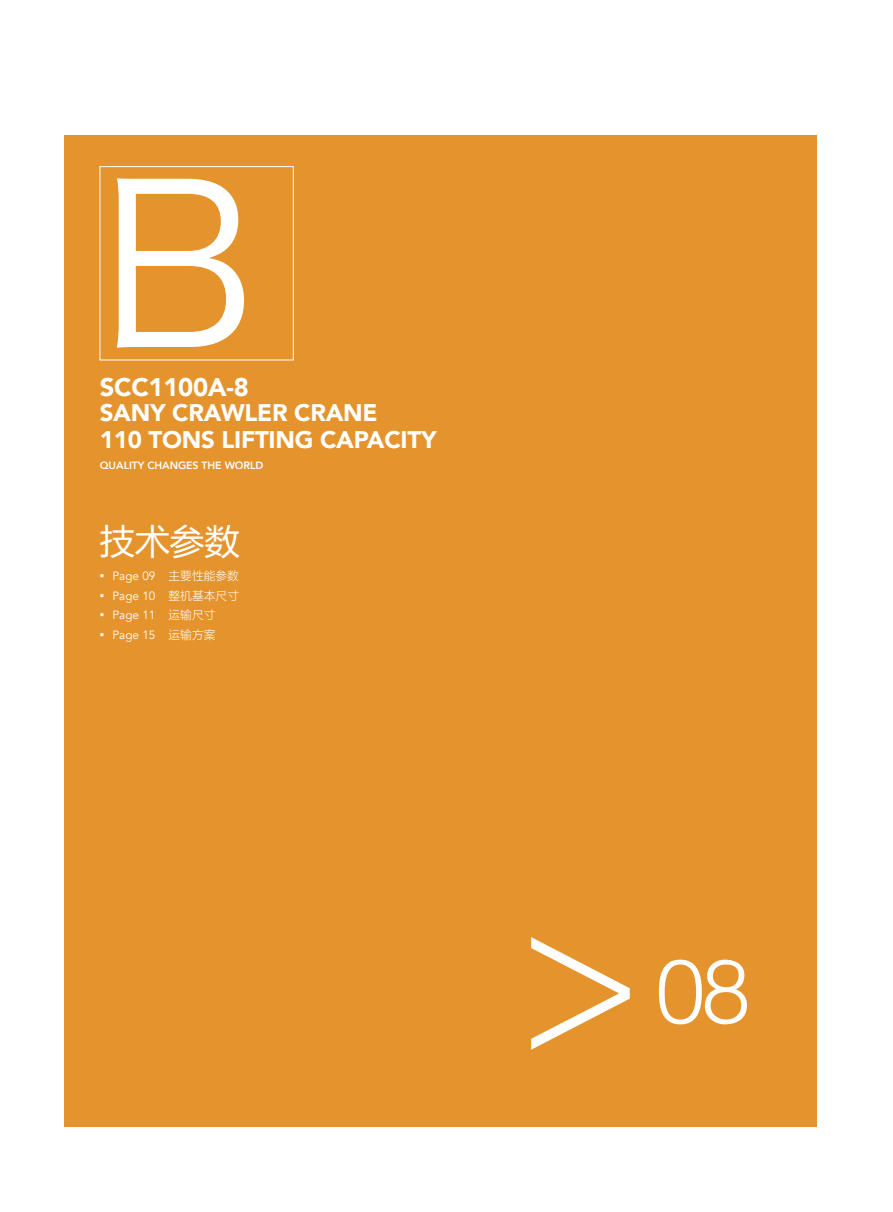
<style>
.page{position:relative;width:893px;height:1212px;background:#fff}
.page>*{position:absolute;margin:0;border:0;box-sizing:border-box;transform-origin:0 0}
.t1{font:221.25px "Hira Kaku Pro W3";color:#fff}
.t2{font:300 218.25px "Avenir";color:#fff;scale:.9 1}
.t3{font:300 90px "Helvetica";color:#fff}
.t4{font:36px "FZLTKHK GBK1 0";color:#fff}
.t5{font:36px "FZLTHK GBK1 0";color:#fff}
.t6{font:900 25.5px "Avenir";letter-spacing:-.01em;color:#fff}
.t7{font:900 24px/27px "Avenir";letter-spacing:-.01em;color:#fff}
.t8{font:12px "Avenir";color:#fff}
.t9{font:800 10.5px "Avenir";letter-spacing:-.005em;color:#fff}
.s1{font-family:"Microsoft Ya Hei"}
.s2{font-family:"FZLTKHK GBK1 0"}
</style>
<div class="page">
<div style="left:64px;top:135px;width:752px;height:992px;background:#e5932c"></div>
<h1 class="t1" style="left:100px;top:68px;width:159px">B</h1>
<h3 class="t6" style="left:100px;top:365px;width:151px">SCC1100A-8</h3>
<h3 class="t7" style="left:100px;top:399px;width:338px">SANY CRAWLER CRANE<br>110 TONS LIFTING CAPACITY</h3>
<p class="t9" style="left:100px;top:457px;width:165px">QUALITY CHANGES THE WORLD</p>
<h3 class="t4" style="left:250px;top:412px;width:142px">技术参数</h3>
<h3 class="t5" style="left:99px;top:521px;width:142px">技术参数</h3>
<p class="t8" style="left:100px;top:569px;width:141px"><span class="s1">▪</span> Page 09 <span class="s2">主要性能参数</span></p>
<p class="t8" style="left:100px;top:588px;width:141px"><span class="s1">▪</span> Page 10 <span class="s2">整机基本尺寸</span></p>
<p class="t8" style="left:100px;top:608px;width:117px"><span class="s1">▪</span> Page 11 <span class="s2">运输尺寸</span></p>
<p class="t8" style="left:100px;top:627px;width:117px"><span class="s1">▪</span> Page 15 <span class="s2">运输方案</span></p>
<h2 class="t2" style="left:515px;top:855px;width:147px">&gt;</h2>
<h3 class="t3" style="left:655px;top:914px;width:97px">08</h3>
</div>
